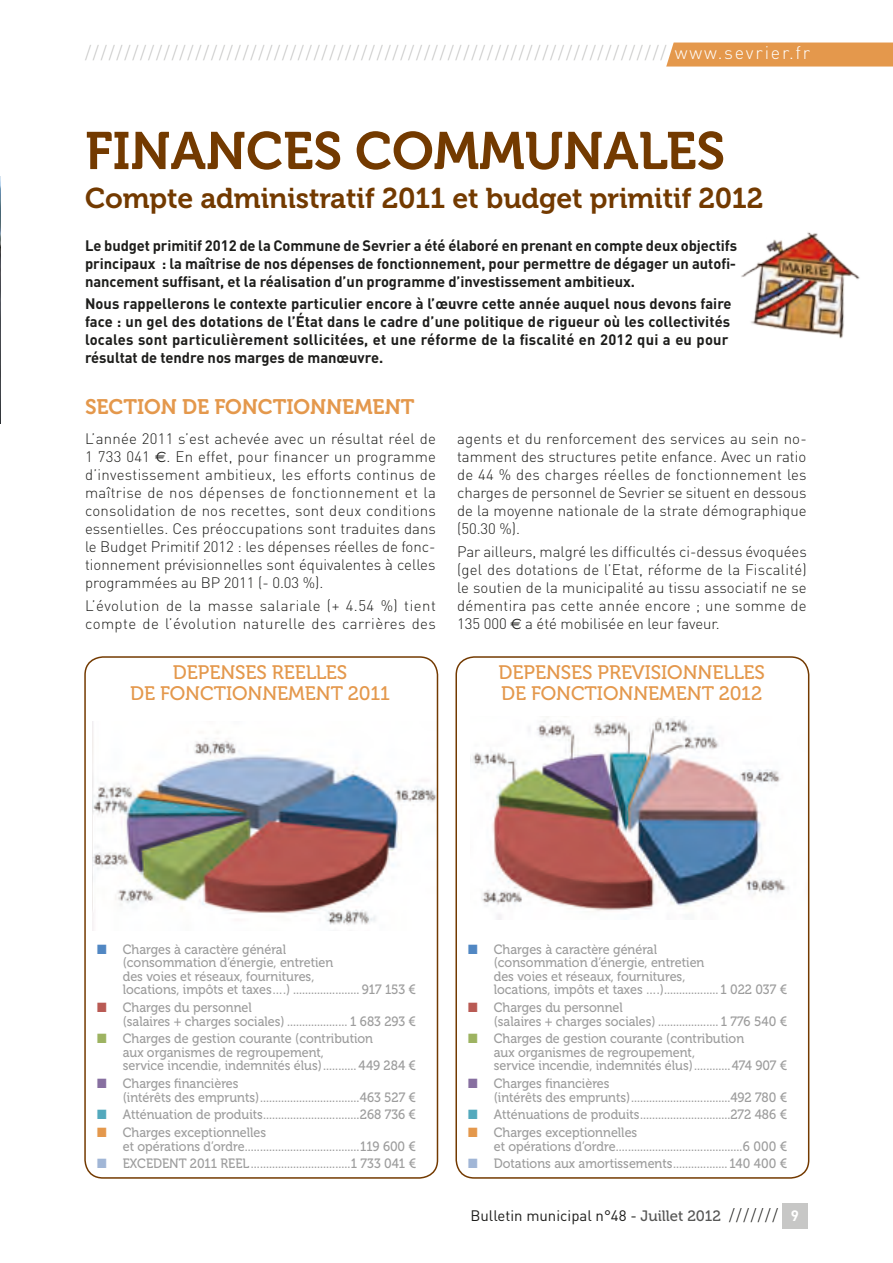
<style>
.page{position:relative;width:893px;height:1263px;background:#fff}
.page>*{position:absolute;margin:0;border:0;box-sizing:border-box;transform-origin:0 0}
.t1{font:52.5px "Museo 700";letter-spacing:-.005em;color:#733a00}
.t2{font:28.5px "Museo 700";letter-spacing:-.005em;color:#733a00}
.t3{font:21px "Museo 700";letter-spacing:-.005em;color:#e4984c}
.t4{font:19.5px "Museo 500";letter-spacing:-.01em;color:#e4984c}
.t5{font:300 18px "DIN";letter-spacing:.1em;color:#c7c7c6}
.t6{font:300 15px/18px "DIN";letter-spacing:.005em;color:#1d1d1b;text-align:justify}
.t7{font:700 15px/18px "DIN";letter-spacing:.005em;color:#1d1d1b;text-align:justify}
.t8{font:300 15px/18px "DIN";letter-spacing:.03em;color:#1d1d1b}
.t9{font:15px "DIN";color:#1d1d1b}
.t10{font:13.5px/13.5px "Museo 500";color:#9d9d9d;scale:.93 1}
.s1{color:#fff}
.s2{font-family:"Euro Sans";font-weight:400}
.s3{color:#5187c3}
.s4{color:#b95a54}
.s5{color:#9db361}
.s6{color:#876fa0}
.s7{color:#53a9bd}
.s8{color:#e4984c}
.s9{color:#a1b6d6}
.s10{font-family:"Museo 500";color:#575756}
.s11{font-weight:300;font-size:16.5px}
.s12{font-weight:700;color:#fff}
</style>
<div class="page">
<div style="left:783px;top:1203px;width:25px;height:26px;background:#c7c7c6"></div>
<div style="left:666px;top:43px;width:227px;height:24px;background:#e4984c"></div>
<img style="left:92px;top:722px;width:343px;height:208px">
<img style="left:472px;top:718px;width:317px;height:201px">
<div style="left:455px;top:656px;width:354px;height:523px;border:2px solid #733a00;border-radius:18px"></div>
<img style="left:741px;top:232px;width:119px;height:107px">
<img style="left:0;top:176px;width:1px;height:247px">
<div style="left:84px;top:656px;width:354px;height:523px;border:2px solid #733a00;border-radius:18px"></div>
<h3 class="t5" style="left:85px;top:42px;width:727px">////////////////////////////////////////////////////////////////////////// <span class="s1">www.sevrier.fr</span></h3>
<h1 class="t1" style="left:85px;top:122px;width:642px">FINANCES COMMUNALES</h1>
<h2 class="t2" style="left:85px;top:182px;width:680px">COMPTE ADMINISTRATIF 2011 ET BUDGET PRIMITIF 2012</h2>
<p class="t7" style="left:85px;top:236px;width:654px">Le budget primitif 2012 de la Commune de Sevrier a été élaboré en prenant en compte deux objectifs principaux : la maîtrise de nos dépenses de fonctionnement, pour permettre de dégager un autofi&shy;nancement suffisant, et la réalisation d’un programme d’investissement ambitieux.</p>
<p class="t7" style="left:85px;top:294px;width:648px;text-align:left">Nous rappellerons le contexte particulier encore à l’œuvre cette année auquel nous devons faire face : un gel des dotations de l’état dans le cadre d’une politique de rigueur où les collectivités locales sont particulièrement sollicitées, et une réforme de la fiscalité en 2012 qui a eu pour résultat de tendre nos marges de manœuvre.</p>
<h3 class="t3" style="left:85px;top:395px;width:331px">SECTION DE FONCTIONNEMENT</h3>
<p class="t6" style="left:85px;top:430px;width:352px">L’année 2011 s’est achevée avec un résultat réel de 1 733 041 <span class="s2">€</span>. En effet, pour financer un programme d’investissement ambitieux, les efforts continus de maîtrise de nos dépenses de fonctionnement et la consolidation de nos recettes, sont deux conditions essentielles. Ces préoccupations sont traduites dans le Budget Primitif 2012 : les dépenses réelles de fonc&shy;tionnement prévisionnelles sont équivalentes à celles programmées au BP 2011 (- 0.03 %).</p>
<p class="t8" style="left:85px;top:596px;width:352px">L’évolution de la masse salariale (+ 4.54 %) tient compte de l’évolution naturelle des carrières des</p>
<p class="t6" style="left:457px;top:430px;width:351px">agents et du renforcement des services au sein no&shy;tamment des structures petite enfance. Avec un ratio de 44 % des charges réelles de fonctionnement les charges de personnel de Sevrier se situent en dessous de la moyenne nationale de la strate démographique (50.30 %).</p>
<p class="t6" style="left:457px;top:542px;width:351px">Par ailleurs, malgré les difficultés ci-dessus évoquées (gel des dotations de l’Etat, réforme de la Fiscalité) le soutien de la municipalité au tissu associatif ne se démentira pas cette année encore ; une somme de 135 000 <span class="s2">€</span> a été mobilisée en leur faveur.</p>
<h3 class="t4" style="left:173px;top:661px;width:49px">DEPENSES</h3>
<h3 class="t4" style="left:272px;top:661px;width:65px">REELLES</h3>
<h3 class="t4" style="left:130px;top:682px;width:44px">DE FONCTIONNEMENT</h3>
<h3 class="t4" style="left:348px;top:682px;width:44px">2011</h3>
<h3 class="t4" style="left:499px;top:661px;width:49px">DEPENSES</h3>
<h3 class="t4" style="left:597px;top:661px;width:36px">PREVISIONNE</h3>
<h3 class="t4" style="left:723px;top:661px;width:31px">LLES</h3>
<h3 class="t4" style="left:501px;top:682px;width:44px">DE FONCTIONNEMENT</h3>
<h3 class="t4" style="left:719px;top:682px;width:45px">2012</h3>
<p class="t10" style="left:123px;top:943px;width:317px;text-indent:-26px"><span class="s3">■</span> Charges à caractère général<br>(consommation d’énergie, entretien<br>des voies et réseaux, fournitures,<br>locations, impôts et taxes….) ...................... 917 153 €</p>
<p class="t10" style="left:123px;top:1001px;width:317px;text-indent:-26px"><span class="s4">■</span> Charges du personnel<br>(salaires + charges sociales) .................... 1 683 293 €</p>
<p class="t10" style="left:123px;top:1032px;width:317px;text-indent:-26px"><span class="s5">■</span> Charges de gestion courante (contribution<br>aux organismes de regroupement,<br>service incendie, indemnités élus)........... 449 284 €</p>
<p class="t10" style="left:123px;top:1077px;width:317px;text-indent:-26px"><span class="s6">■</span> Charges financières<br>(intérêts des emprunts).................................463 527 €</p>
<p class="t10" style="left:97px;top:1108px;width:344px"><span class="s7">■</span> Atténuation de produits................................268 736 €</p>
<p class="t10" style="left:123px;top:1126px;width:317px;text-indent:-26px"><span class="s8">■</span> Charges exceptionnelles<br>et opérations d’ordre......................................119 600 €</p>
<p class="t10" style="left:97px;top:1157px;width:37px"><span class="s9">■</span> EXCEDENT</p>
<p class="t10" style="left:190px;top:1157px;width:245px">2011 REEL.................................1 733 041 €</p>
<p class="t10" style="left:494px;top:943px;width:317px;text-indent:-25px"><span class="s3">■</span> Charges à caractère général<br>(consommation d’énergie, entretien<br>des voies et réseaux, fournitures,<br>locations, impôts et taxes ….).................. 1 022 037 €</p>
<p class="t10" style="left:494px;top:1001px;width:317px;text-indent:-26px"><span class="s4">■</span> Charges du personnel<br>(salaires + charges sociales) .................... 1 776 540 €</p>
<p class="t10" style="left:494px;top:1032px;width:317px;text-indent:-26px"><span class="s5">■</span> Charges de gestion courante (contribution<br>aux organismes de regroupement,<br>service incendie, indemnités élus)............474 907 €</p>
<p class="t10" style="left:494px;top:1077px;width:317px;text-indent:-26px"><span class="s6">■</span> Charges financières<br>(intérêts des emprunts).................................492 780 €</p>
<p class="t10" style="left:468px;top:1108px;width:344px"><span class="s7">■</span> Atténuations de produits..............................272 486 €</p>
<p class="t10" style="left:494px;top:1126px;width:317px;text-indent:-26px"><span class="s8">■</span> Charges exceptionnelles<br>et opérations d’ordre..........................................6 000 €</p>
<p class="t10" style="left:468px;top:1157px;width:344px"><span class="s9">■</span> Dotations aux amortissements.................. 140 400 €</p>
<p class="t9" style="left:470px;top:1206px;width:330px">Bulletin municipal n°48 - <span class="s10">Juillet 2012</span> <span class="s11">///////</span> <span class="s12">9</span></p>
</div>
